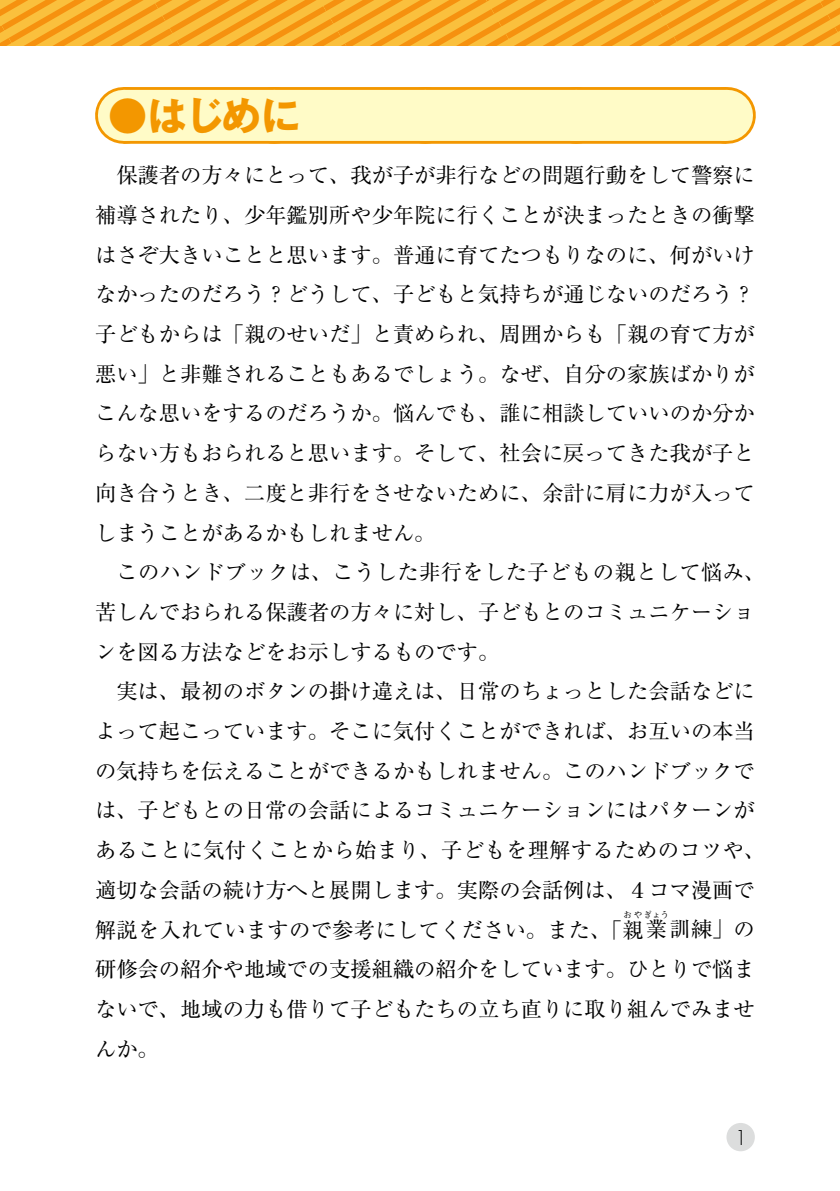
<style>
.page{position:relative;width:840px;height:1191px;background:#fff}
.page>*{position:absolute;margin:0;border:0;box-sizing:border-box;transform-origin:0 0}
.t1{font:700 39.6px "Gothic MB101 Pro";color:#f39700}
.t2{font:21.2px/39.6px "Ryumin Pro";color:#000}
.t3{font:300 19.8px "Futura";color:#000}
.t4{font:8.6px "Ryumin Pro";letter-spacing:.08em;color:#000}
</style>
<div class="page">
<svg style="left:0;top:0;width:839px;height:45px;background:#f8ad2a"></svg>
<div style="left:726px;top:1123px;width:28px;height:28px;background:#dcdddd;border-radius:50%"></div>
<svg style="left:124px;top:87px;width:602px;height:57px"></svg>
<hr style="left:123px;top:87px;width:1px;height:57px;background:#f39700">
<hr style="left:726px;top:87px;width:1px;height:57px;background:#f39700">
<div style="left:123px;top:90px;width:603px;height:51px;background:#fffbc7"></div>
<svg style="left:274px;top:87px;width:376px;height:57px"></svg>
<hr style="left:726px;top:90px;width:1px;height:51px;background:#fffbc7">
<h1 class="t1" style="left:108px;top:83px;width:194px">●はじめに</h1>
<p class="t2" style="left:95px;top:154px;width:671px">　保護者の方々にとって、我が子が非行などの問題行動をして警察に補導されたり、少年鑑別所や少年院に行くことが決まったときの衝撃はさぞ大きいことと思います。普通に育てたつもりなのに、何がいけなかったのだろう？どうして、子どもと気持ちが通じないのだろう？子どもからは「親のせいだ」と責められ、周囲からも「親の育て方が悪い」と非難されることもあるでしょう。なぜ、自分の家族ばかりがこんな思いをするのだろうか。悩んでも、誰に相談していいのか分からない方もおられると思います。そして、社会に戻ってきた我が子と向き合うとき、二度と非行をさせないために、余計に肩に力が入ってしまうことがあるかもしれません。<br>　このハンドブックは、こうした非行をした子どもの親として悩み、苦しんでおられる保護者の方々に対し、子どもとのコミュニケーションを図る方法などをお示しするものです。<br>　実は、最初のボタンの掛け違えは、日常のちょっとした会話などによって起こっています。そこに気付くことができれば、お互いの本当の気持ちを伝えることができるかもしれません。このハンドブックでは、子どもとの日常の会話によるコミュニケーションにはパターンがあることに気付くことから始まり、子どもを理解するためのコツや、適切な会話の続け方へと展開します。実際の会話例は、４コマ漫画で解説を入れていますので参考にしてください。また、「親業訓練」の</p>
<p class="t4" style="left:622px;top:907px;width:47px">おやぎょう</p>
<p class="t2" style="left:95px;top:948px;width:661px;text-align:justify">研修会の紹介や地域での支援組織の紹介をしています。ひとりで悩まないで、地域の力も借りて子どもたちの立ち直りに取り組んでみませんか。</p>
<p class="t3" style="left:734px;top:1124px;width:14px">1</p>
</div>
